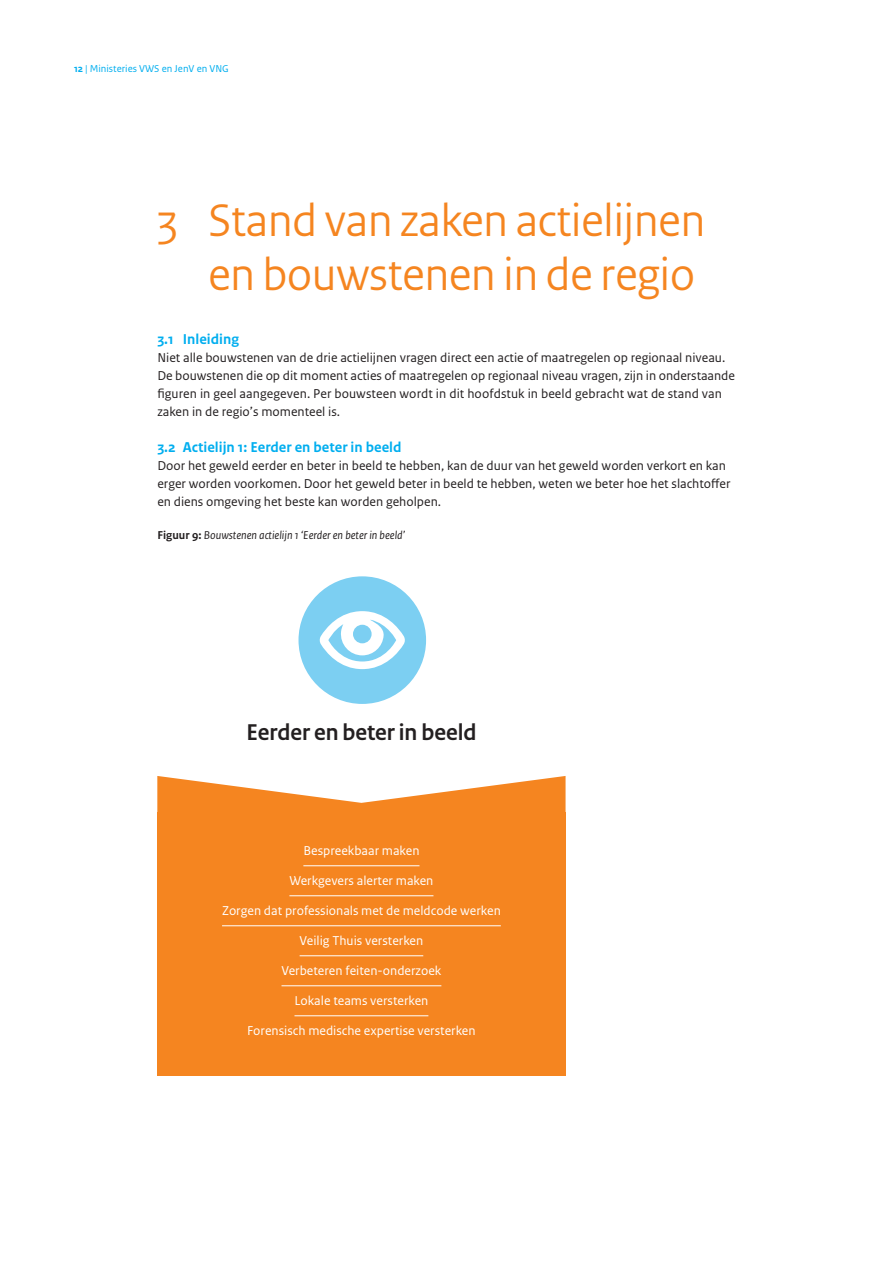
<style>
.page{position:relative;width:893px;height:1263px;background:#fff}
.page>*{position:absolute;margin:0;border:0;box-sizing:border-box;transform-origin:0 0}
._02_RO_Titel_Hoofdst{font:48px/54px "Rijksoverheid Sans Heading";color:#f58520;text-align:right}
._20_RO_Kader_Kop_Cya{font:700 24px "Rijksoverheid Sans Heading";color:#231f20}
._05_RO_Alineakop{font:700 15px "Rijksoverheid Sans Text";color:#00aeef}
._10_RO_Broodtekst{font:13.5px/18px "Rijksoverheid Sans Text";color:#231f20}
._25_RO_Kader_Broodte{font:13.5px "Rijksoverheid Sans Text";color:#fff}
._13_RO_Fotobijschrif{font:italic 12px "Rijksoverheid Sans Text";color:#231f20}
.t1{font:10.5px "Rijksoverheid Sans Text";color:#00aeef}
.s1{font-weight:700}
.s2{font-weight:700;font-style:normal}
</style>
<div class="page">
<svg style="left:157px;top:776px;width:409px;height:36px"></svg>
<div style="left:157px;top:812px;width:409px;height:264px;background:#f58520"></div>
<hr style="left:303px;top:865px;width:116px;height:1px;background:#fff">
<hr style="left:289px;top:895px;width:144px;height:1px;background:#fff">
<hr style="left:222px;top:925px;width:279px;height:1px;background:#fff">
<hr style="left:300px;top:955px;width:123px;height:1px;background:#fff">
<hr style="left:281px;top:985px;width:160px;height:1px;background:#fff">
<hr style="left:294px;top:1015px;width:134px;height:1px;background:#fff">
<div style="left:298px;top:576px;width:128px;height:128px;background:#7ccff2;border-radius:50%"></div>
<svg style="left:319px;top:611px;width:86px;height:58px"></svg>
<p class="t1" style="left:74px;top:63px;width:156px"><span class="s1">12</span> | Ministeries VWS en JenV en VNG</p>
<p class="_02_RO_Titel_Hoofdst" style="left:157px;top:194px;width:549px">3 Stand van zaken actielijnen en bouwstenen in de regio</p>
<p class="_05_RO_Alineakop" style="left:157px;top:330px;width:83px">3.1 Inleiding</p>
<p class="_10_RO_Broodtekst" style="left:157px;top:349px;width:579px">Niet alle bouwstenen van de drie actielijnen vragen direct een actie of maatregelen op regionaal niveau.<br>De bouwstenen die op dit moment acties of maatregelen op regionaal niveau vragen, zijn in onderstaande figuren in geel aangegeven. Per bouwsteen wordt in dit hoofdstuk in beeld gebracht wat de stand van zaken in de regio’s momenteel is.</p>
<p class="_05_RO_Alineakop" style="left:157px;top:438px;width:246px">3.2 Actielijn 1: Eerder en beter in beeld</p>
<p class="_10_RO_Broodtekst" style="left:157px;top:457px;width:575px">Door het geweld eerder en beter in beeld te hebben, kan de duur van het geweld worden verkort en kan erger worden voorkomen. Door het geweld beter in beeld te hebben, weten we beter hoe het slachtoffer en diens omgeving het beste kan worden geholpen.</p>
<p class="_13_RO_Fotobijschrif" style="left:157px;top:528px;width:249px"><span class="s2">Figuur 9:</span> Bouwstenen actielijn 1 ‘Eerder en beter in beeld’</p>
<p class="_20_RO_Kader_Kop_Cya" style="left:246px;top:719px;width:232px">Eerder en beter in beeld</p>
<p class="_25_RO_Kader_Broodte" style="left:303px;top:843px;width:118px">Bespreekbaar maken</p>
<p class="_25_RO_Kader_Broodte" style="left:289px;top:873px;width:146px">Werkgevers alerter maken</p>
<p class="_25_RO_Kader_Broodte" style="left:222px;top:903px;width:280px">Zorgen dat professionals met de meldcode werken</p>
<p class="_25_RO_Kader_Broodte" style="left:300px;top:933px;width:125px">Veilig Thuis versterken</p>
<p class="_25_RO_Kader_Broodte" style="left:281px;top:963px;width:161px">Verbeteren feiten-onderzoek</p>
<p class="_25_RO_Kader_Broodte" style="left:294px;top:993px;width:135px">Lokale teams versterken</p>
<p class="_25_RO_Kader_Broodte" style="left:247px;top:1023px;width:230px">Forensisch medische expertise versterken</p>
</div>
